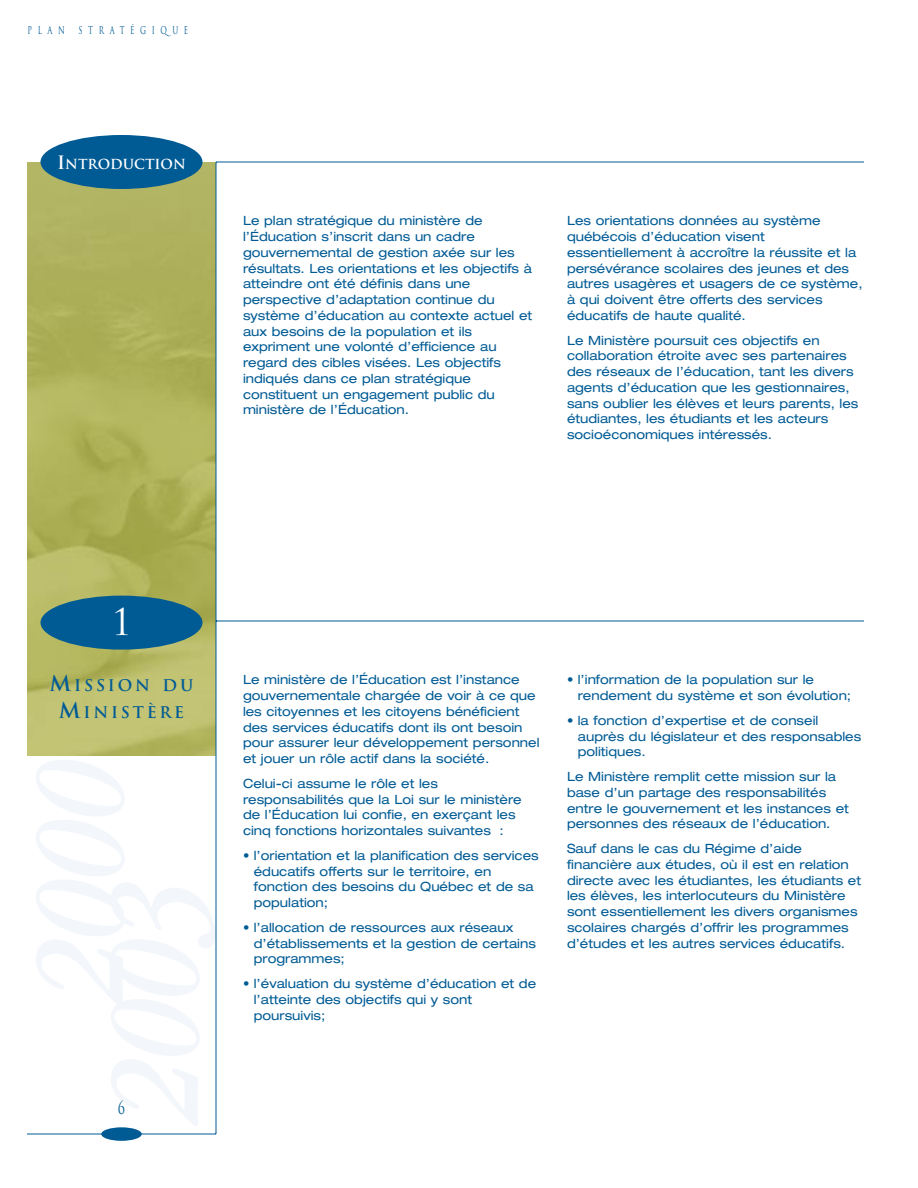
<style>
.page{position:relative;width:918px;height:1188px;background:#fff}
.page>*{position:absolute;margin:0;border:0;box-sizing:border-box;transform-origin:0 0}
.t1{font:36px "Trajan";color:#fff}
.t2{font:18px "Trajan";color:#005b95;scale:.68 1}
.t3{font:700 15.75px/27px "Trajan";letter-spacing:.175em;color:#005b95;text-align:center}
.t4{font:700 13.5px "Trajan";color:#fff}
.t5{font:expanded 12.75px/15.8px "Helvetica Neue";color:#005b95}
.t6{font:10.5px "Trajan";letter-spacing:.78em;color:#005b95;scale:.68 1}
.s1{font-size:18px}
.s2{font-size:21px}
</style>
<div class="page">
<img style="left:27px;top:162px;width:189px;height:594px">
<hr style="left:216px;top:162px;width:648px;height:1px;background:#005b95">
<hr style="left:216px;top:621px;width:648px;height:1px;background:#005b95">
<hr style="left:27px;top:1134px;width:189px;height:1px;background:#005b95">
<hr style="left:216px;top:162px;width:1px;height:972px;background:#005b95">
<div style="left:40px;top:596px;width:162px;height:54px;background:#005b95;border-radius:50%"></div>
<div style="left:40px;top:135px;width:162px;height:54px;background:#005b95;border-radius:50%"></div>
<div style="left:101px;top:1127px;width:41px;height:14px;background:#005b95;border-radius:50%"></div>
<p class="t6" style="left:28px;top:24px;width:56px">PLAN</p>
<p class="t6" style="left:79px;top:24px;width:163px">STRATÉGIQUE</p>
<p class="t4" style="left:57px;top:157px;width:130px"><span class="s1">I</span>NTRODUCTION</p>
<p class="t5" style="left:243px;top:214px;width:291px">Le plan stratégique du ministère de l’Éducation s’inscrit dans un cadre gouvernemental de gestion axée sur les résultats. Les orientations et les objectifs à atteindre ont été définis dans une perspective d’adaptation continue du système d’éducation au contexte actuel et aux besoins de la population et ils expriment une volonté d’efficience au regard des cibles visées. Les objectifs indiqués dans ce plan stratégique constituent un engagement public du ministère de l’Éducation.</p>
<p class="t5" style="left:567px;top:214px;width:297px">Les orientations données au système québécois d’éducation visent essentiellement à accroître la réussite et la persévérance scolaires des jeunes et des autres usagères et usagers de ce système, à qui doivent être offerts des services éducatifs de haute qualité.</p>
<p class="t5" style="left:567px;top:333px;width:293px">Le Ministère poursuit ces objectifs en collaboration étroite avec ses partenaires des réseaux de l’éducation, tant les divers agents d’éducation que les gestionnaires, sans oublier les élèves et leurs parents, les étudiantes, les étudiants et les acteurs socioéconomiques intéressés.</p>
<h1 class="t1" style="left:113px;top:601px;width:18px">1</h1>
<p class="t3" style="left:50px;top:672px;width:145px"><span class="s2">M</span>ISSION DU<br><span class="s2">M</span>INISTÈRE</p>
<h2 class="t2" style="left:118px;top:1097px;width:12px">6</h2>
<p class="t5" style="left:243px;top:673px;width:298px">Le ministère de l’Éducation est l’instance gouvernementale chargée de voir à ce que les citoyennes et les citoyens bénéficient des services éducatifs dont ils ont besoin pour assurer leur développement personnel et jouer un rôle actif dans la société.</p>
<p class="t5" style="left:243px;top:777px;width:280px">Celui-ci assume le rôle et les responsabilités que la Loi sur le ministère de l’Éducation lui confie, en exerçant les cinq fonctions horizontales suivantes :</p>
<p class="t5" style="left:254px;top:849px;width:286px;text-indent:-11px">• l’orientation et la planification des services éducatifs offerts sur le territoire, en fonction des besoins du Québec et de sa population;</p>
<p class="t5" style="left:254px;top:921px;width:284px;text-indent:-11px">• l’allocation de ressources aux réseaux d’établissements et la gestion de certains programmes;</p>
<p class="t5" style="left:254px;top:977px;width:284px;text-indent:-11px">• l’évaluation du système d’éducation et de l’atteinte des objectifs qui y sont poursuivis;</p>
<p class="t5" style="left:578px;top:673px;width:275px;text-indent:-11px">• l’information de la population sur le rendement du système et son évolution;</p>
<p class="t5" style="left:578px;top:714px;width:285px;text-indent:-11px">• la fonction d’expertise et de conseil auprès du législateur et des responsables politiques.</p>
<p class="t5" style="left:567px;top:770px;width:283px">Le Ministère remplit cette mission sur la base d’un partage des responsabilités entre le gouvernement et les instances et personnes des réseaux de l’éducation.</p>
<p class="t5" style="left:567px;top:842px;width:296px">Sauf dans le cas du Régime d’aide financière aux études, où il est en relation directe avec les étudiantes, les étudiants et les élèves, les interlocuteurs du Ministère sont essentiellement les divers organismes scolaires chargés d’offrir les programmes d’études et les autres services éducatifs.</p>
</div>
